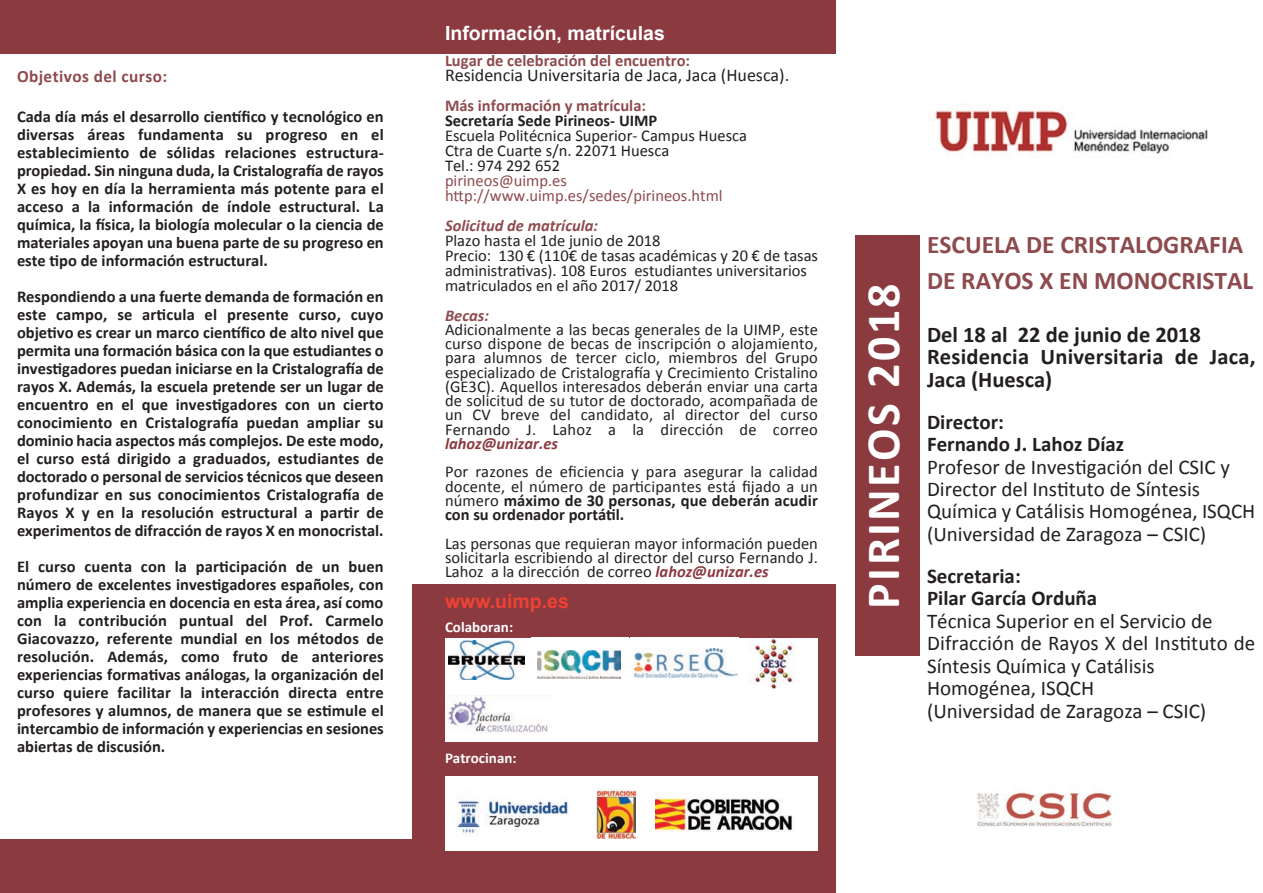
<style>
.page{position:relative;width:1263px;height:893px;background:#fff}
.page>*{position:absolute;margin:0;border:0;box-sizing:border-box;transform-origin:0 0}
.t1{font:700 48px "Calibri";letter-spacing:.05em;color:#fff}
.t2{font:700 25.5px/36px "Calibri";color:#8e4b4e}
.t3{font:700 22.5px/22.5px "Calibri";letter-spacing:.01em;color:#231f20}
.t4{font:21px/22.5px "Calibri";color:#231f20}
.t5{font:700 21px/22.5px "Calibri";color:#231f20}
.t6{font:700 19.5px "Arial";color:#fff}
.t7{font:700 19.5px "Arial";color:#ee4234}
.t8{font:18px "Calibri";color:#231f20}
.t9{font:700 17.25px "Calibri";letter-spacing:.025em;color:#8e4b4e}
.t10{font:700 16.5px/18px "Calibri";color:#231f20;text-align:justify}
.t11{font:16.5px/14.2px "Calibri";color:#231f20;text-align:justify}
.t12{font:700 16.5px "Calibri";color:#8e4b4e}
.t13{font:16.5px/15px "Calibri";color:#8e4b4e}
.t14{font:italic 700 16.5px "Calibri";color:#8e4b4e}
.t15{font:italic 700 16.5px "Calibri";color:#8b3a40}
.t16{font:700 15px "Calibri";color:#fff}
.s1{font-weight:700}
.s2{font-weight:700;font-style:italic;color:#8b3a40}
</style>
<div class="page">
<div style="left:412px;top:584px;width:424px;height:309px;background:#8b3a40"></div>
<div style="left:855px;top:236px;width:64px;height:420px;background:#8b3a40"></div>
<div style="left:0;top:0;width:836px;height:54px;background:#8b3a40"></div>
<div style="left:594px;top:776px;width:69px;height:74px;background:#fff"></div>
<img style="left:597px;top:789px;width:39px;height:50px">
<div style="left:656px;top:776px;width:162px;height:74px;background:#fff"></div>
<img style="left:656px;top:792px;width:137px;height:40px">
<img style="left:977px;top:792px;width:135px;height:35px">
<div style="left:445px;top:776px;width:149px;height:74px;background:#fff"></div>
<img style="left:456px;top:800px;width:112px;height:34px">
<div style="left:0;top:839px;width:427px;height:54px;background:#8b3a40"></div>
<img style="left:935px;top:110px;width:273px;height:46px">
<div style="left:445px;top:638px;width:373px;height:52px;background:#fff"></div>
<img style="left:449px;top:640px;width:75px;height:40px">
<div style="left:531px;top:637px;width:97px;height:53px;background:#fff"></div>
<img style="left:537px;top:651px;width:83px;height:27px">
<img style="left:634px;top:648px;width:103px;height:30px">
<img style="left:750px;top:638px;width:44px;height:51px">
<div style="left:445px;top:689px;width:373px;height:52px;background:#fff"></div>
<img style="left:445px;top:696px;width:103px;height:37px">
<p class="t9" style="left:17px;top:69px;width:152px">Objetivos del curso:</p>
<p class="t10" style="left:17px;top:109px;width:368px">Cada día más el desarrollo científico y tecnológico en diversas áreas fundamenta su progreso en el establecimiento de sólidas relaciones estructura&shy;propiedad. Sin ninguna duda, la Cristalografía de rayos X es hoy en día la herramienta más potente para el acceso a la información de índole estructural. La química, la física, la biología molecular o la ciencia de materiales apoyan una buena parte de su progreso en este tipo de información estructural.</p>
<p class="t10" style="left:17px;top:289px;width:368px">Respondiendo a una fuerte demanda de formación en este campo, se articula el presente curso, cuyo objetivo es crear un marco científico de alto nivel que permita una formación básica con la que estudiantes o investigadores puedan iniciarse en la Cristalografía de rayos X. Además, la escuela pretende ser un lugar de encuentro en el que investigadores con un cierto conocimiento en Cristalografía puedan ampliar su dominio hacia aspectos más complejos. De este modo, el curso está dirigido a graduados, estudiantes de doctorado o personal de servicios técnicos que deseen profundizar en sus conocimientos Cristalografía de Rayos X y en la resolución estructural a partir de experimentos de difracción de rayos X en monocristal.</p>
<p class="t10" style="left:17px;top:559px;width:368px">El curso cuenta con la participación de un buen número de excelentes investigadores españoles, con amplia experiencia en docencia en esta área, así como con la contribución puntual del Prof. Carmelo Giacovazzo, referente mundial en los métodos de resolución. Además, como fruto de anteriores experiencias formativas análogas, la organización del curso quiere facilitar la interacción directa entre profesores y alumnos, de manera que se estimule el intercambio de información y experiencias en sesiones abiertas de discusión.</p>
<p class="t6" style="left:445px;top:22px;width:221px">Información, matrículas</p>
<p class="t12" style="left:445px;top:54px;width:247px">Lugar de celebración del encuentro:</p>
<p class="t8" style="left:445px;top:68px;width:346px">Residencia Universitaria de Jaca, Jaca (Huesca).</p>
<p class="t12" style="left:445px;top:99px;width:203px">Más información y matrícula:</p>
<p class="t10" style="left:445px;top:113px;width:214px">Secretaría Sede Pirineos- UIMP</p>
<p class="t11" style="left:445px;top:130px;width:304px;line-height:15px;text-align:left">Escuela Politécnica Superior- Campus Huesca<br>Ctra de Cuarte s/n. 22071 Huesca<br>Tel.: 974 292 652</p>
<p class="t13" style="left:445px;top:175px;width:279px">pirineos@uimp.es http://www.uimp.es/sedes/pirineos.html</p>
<p class="t14" style="left:445px;top:219px;width:155px">Solicitud de matrícula:</p>
<p class="t11" style="left:445px;top:235px;width:375px;line-height:15px;text-align:left">Plazo hasta el 1de junio de 2018<br>Precio: 130 € (110€ de tasas académicas y 20 € de tasas administrativas). 108 Euros estudiantes universitarios matriculados en el año 2017/ 2018</p>
<p class="t14" style="left:445px;top:308px;width:45px">Becas:</p>
<p class="t11" style="left:445px;top:324px;width:375px">Adicionalmente a las becas generales de la UIMP, este curso dispone de becas de inscripción o alojamiento, para alumnos de tercer ciclo, miembros del Grupo especializado de Cristalografía y Crecimiento Cristalino (GE3C). Aquellos interesados deberán enviar una carta de solicitud de su tutor de doctorado, acompañada de un CV breve del candidato, al director del curso Fernando J. Lahoz a la dirección de correo</p>
<p class="t15" style="left:445px;top:437px;width:115px">lahoz@unizar.es</p>
<p class="t11" style="left:445px;top:466px;width:374px">Por razones de eficiencia y para asegurar la calidad docente, el número de participantes está fijado a un número <span class="s1">máximo de 30 personas, que deberán acudir con su ordenador portátil.</span></p>
<p class="t11" style="left:445px;top:537px;width:374px">Las personas que requieran mayor información pueden solicitarla escribiendo al director del curso Fernando J.<br>Lahoz a la dirección de correo <span class="s2">lahoz@unizar.es</span></p>
<p class="t7" style="left:445px;top:590px;width:125px">www.uimp.es</p>
<p class="t16" style="left:445px;top:621px;width:70px">Colaboran:</p>
<p class="t16" style="left:445px;top:752px;width:73px">Patrocinan:</p>
<h1 class="t1" style="left:863px;top:609px;width:327px;rotate:-90deg">PIRINEOS 2018</h1>
<h2 class="t2" style="left:927px;top:229px;width:328px">ESCUELA DE CRISTALOGRAFIA<br>DE RAYOS X EN MONOCRISTAL</h2>
<h3 class="t3" style="left:927px;top:325px;width:330px">Del 18 al 22 de junio de 2018<br>Residencia Universitaria de Jaca,<br>Jaca (Huesca)</h3>
<p class="t5" style="left:927px;top:412px;width:199px">Director:<br>Fernando J. Lahoz Díaz</p>
<p class="t4" style="left:927px;top:457px;width:330px">Profesor de Investigación del CSIC y Director del Instituto de Síntesis Química y Catálisis Homogénea, ISQCH (Universidad de Zaragoza – CSIC)</p>
<p class="t5" style="left:927px;top:566px;width:172px">Secretaria:<br>Pilar García Orduña</p>
<p class="t4" style="left:927px;top:611px;width:330px">Técnica Superior en el Servicio de<br>Difracción de Rayos X del Instituto de<br>Síntesis Química y Catálisis<br>Homogénea, ISQCH<br>(Universidad de Zaragoza – CSIC)</p>
</div>
